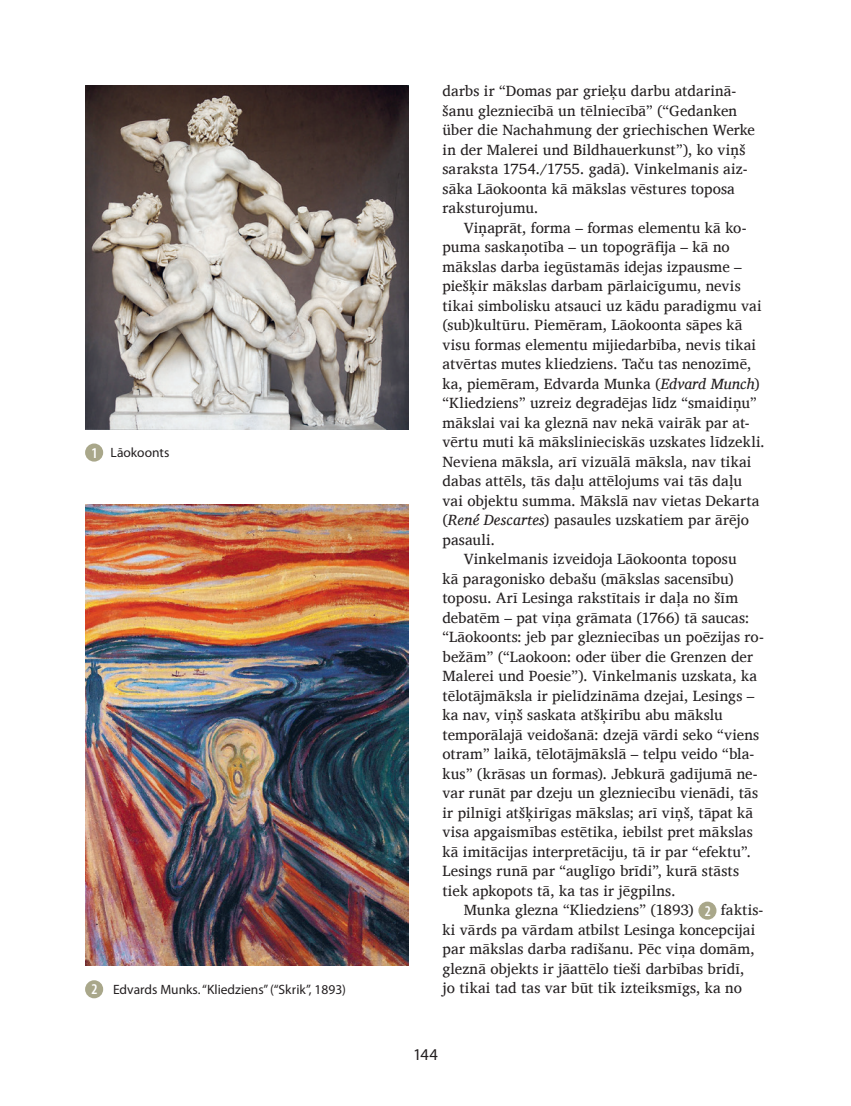
<style>
.page{position:relative;width:851px;height:1106px;background:#fff}
.page>*{position:absolute;margin:0;border:0;box-sizing:border-box;transform-origin:0 0}
.t1{font:16.5px "Myriad Pro";color:#231f20}
.pamats{font:15.15px/19.5px "Charis SIL";letter-spacing:.01em;color:#231f20}
.t2{font:600 condensed 15px "Myriad Pro";color:#fff}
.attela_paraksts{font:13.5px "Myriad Pro";color:#231f20}
.s1{font-style:italic}
</style>
<div class="page">
<div style="left:698px;top:901px;width:18px;height:18px;background:#a9a78a;border-radius:50%"></div>
<img style="left:85px;top:85px;width:323px;height:344px">
<div style="left:85px;top:443px;width:18px;height:18px;background:#a9a78a;border-radius:50%"></div>
<img style="left:85px;top:504px;width:323px;height:461px">
<div style="left:85px;top:980px;width:18px;height:18px;background:#a9a78a;border-radius:50%"></div>
<p class="t2" style="left:91px;top:444px;width:8px">1</p>
<p class="attela_paraksts" style="left:111px;top:444px;width:60px">Lāokoonts</p>
<p class="t2" style="left:91px;top:981px;width:8px">2</p>
<p class="attela_paraksts" style="left:113px;top:981px;width:234px">Edvards Munks. “Kliedziens” (“Skrik”, 1893)</p>
<p class="pamats" style="left:442px;top:81px;width:314px">darbs ir “Domas par grieķu darbu atdarinā&shy;šanu glezniecībā un tēlniecībā” (“Gedanken über die Nachahmung der griechischen Werke in der Malerei und Bildhauerkunst”), ko viņš saraksta 1754./1755. gadā). Vinkelmanis aiz&shy;sāka Lāokoonta kā mākslas vēstures toposa raksturojumu.</p>
<p class="pamats" style="left:442px;top:218px;width:324px;text-indent:21px">Viņaprāt, forma – formas elementu kā ko&shy;puma saskaņotība – un topogrāfija – kā no mākslas darba iegūstamās idejas izpausme – piešķir mākslas darbam pārlaicīgumu, nevis tikai simbolisku atsauci uz kādu paradigmu vai (sub)kultūru. Piemēram, Lāokoonta sāpes kā visu formas elementu mijiedarbība, nevis tikai atvērtas mutes kliedziens. Taču tas nenozīmē, ka, piemēram, Edvarda Munka (<span class="s1">Edvard Munch</span>) “Kliedziens” uzreiz degradējas līdz “smaidiņu” mākslai vai ka gleznā nav nekā vairāk par at&shy;vērtu muti kā mākslinieciskās uzskates līdzekli.<br>Neviena māksla, arī vizuālā māksla, nav tikai dabas attēls, tās daļu attēlojums vai tās daļu vai objektu summa. Mākslā nav vietas Dekarta (<span class="s1">René Descartes</span>) pasaules uzskatiem par ārējo pasauli.</p>
<p class="pamats" style="left:442px;top:549px;width:323px;text-indent:21px">Vinkelmanis izveidoja Lāokoonta toposu<br>kā paragonisko debašu (mākslas sacensību) toposu. Arī Lesinga rakstītais ir daļa no šīm debatēm – pat viņa grāmata (1766) tā saucas: “Lāokoonts: jeb par glezniecības un poēzijas ro&shy;bežām” (“Laokoon: oder über die Grenzen der Malerei und Poesie”). Vinkelmanis uzskata, ka tēlotājmāksla ir pielīdzināma dzejai, Lesings – ka nav, viņš saskata atšķirību abu mākslu temporālajā veidošanā: dzejā vārdi seko “viens otram” laikā, tēlotājmākslā – telpu veido “bla&shy;kus” (krāsas un formas). Jebkurā gadījumā ne&shy;var runāt par dzeju un glezniecību vienādi, tās ir pilnīgi atšķirīgas mākslas; arī viņš, tāpat kā visa apgaismības estētika, iebilst pret mākslas kā imitācijas interpretāciju, tā ir par “efektu”.<br>Lesings runā par “auglīgo brīdi”, kurā stāsts tiek apkopots tā, ka tas ir jēgpilns.</p>
<p class="pamats" style="left:463px;top:900px;width:232px">Munka glezna “Kliedziens” (1893)</p>
<p class="t2" style="left:704px;top:902px;width:8px">2</p>
<p class="pamats" style="left:442px;top:900px;width:322px;text-indent:278px">faktis&shy;ki vārds pa vārdam atbilst Lesinga koncepcijai par mākslas darba radīšanu. Pēc viņa domām, gleznā objekts ir jāattēlo tieši darbības brīdī,<br>jo tikai tad tas var būt tik izteiksmīgs, ka no</p>
<p class="t1" style="left:413px;top:1044px;width:26px">144</p>
</div>
